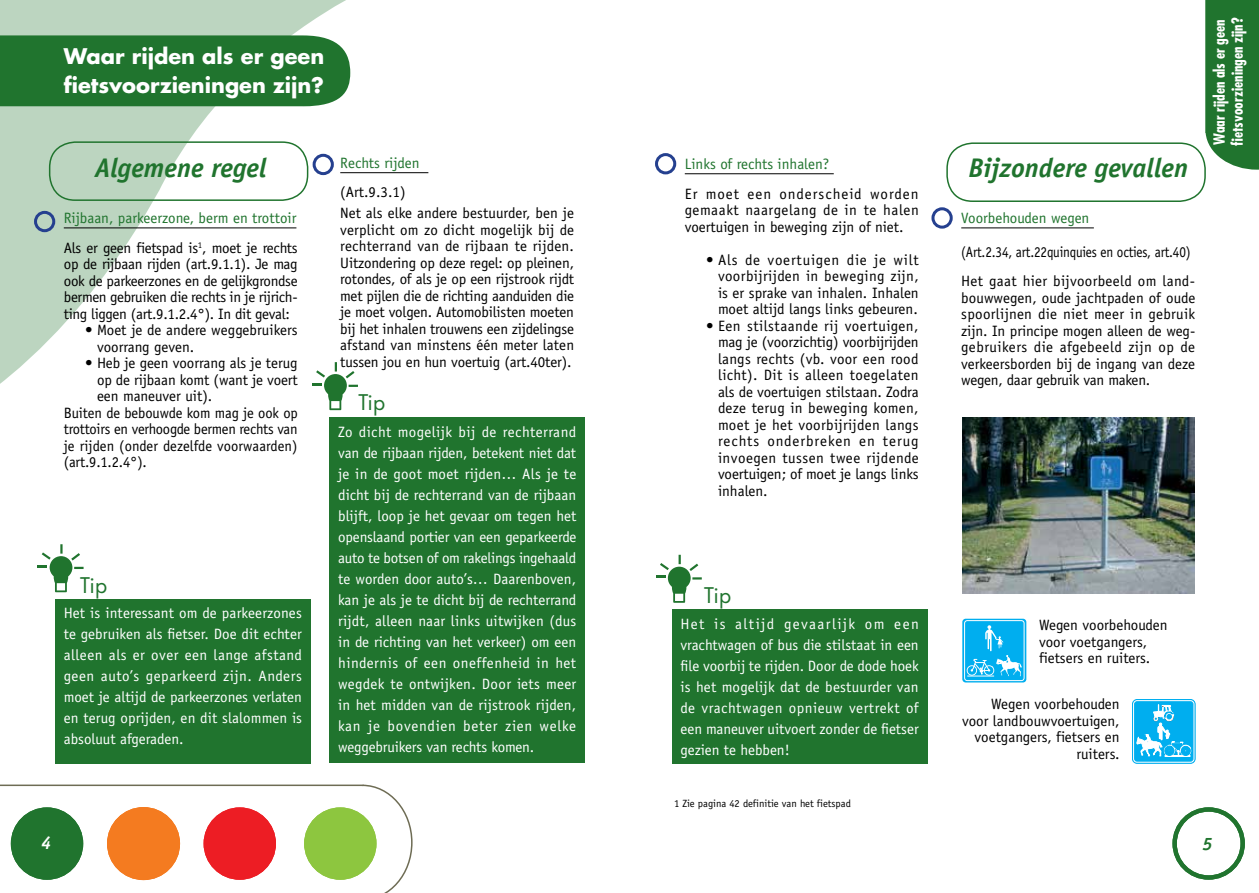
<style>
.page{position:relative;width:1259px;height:893px;background:#fff}
.page>*{position:absolute;margin:0;border:0;box-sizing:border-box;transform-origin:0 0}
.t1{font:italic 700 27px "Officina Sans Std";color:#20742e}
.t2{font:700 21px/28.5px "Futura Std";color:#fff}
.t3{font:21px "Futura Std";letter-spacing:-.015em;color:#20742e}
.t4{font:italic 700 18px "Officina Sans Std";color:#20742e}
.t5{font:italic 700 18px "Officina Sans Std";color:#fff}
.t6{font:15px/16.5px "Officina Sans Std";color:#000;text-align:justify}
.t7{font:15px/21px "Officina Sans Std";color:#fff;text-align:justify}
.t8{font:15px/29.2px "Officina Sans Std";color:#000;scale:.88 1}
.t9{font:15px/29.2px "Officina Sans Std";letter-spacing:-.02em;color:#20742e}
.t10{font:15px "Officina Sans Std";color:#20742e}
.t11{font:700 condensed 15px/18px "Futura Std";color:#fff}
.t12{font:10.5px "Officina Sans Std";color:#000}
.s1{color:#20742e}
.s2{color:#000}
</style>
<div class="page">
<svg style="left:0;top:784px;width:413px;height:109px"></svg>
<svg style="left:0;top:0;width:429px;height:384px"></svg>
<div style="left:0;top:35px;width:350px;height:71px;background:#20742e"></div>
<hr style="left:64px;top:228px;width:232px;height:1px;background:#000">
<hr style="left:340px;top:172px;width:88px;height:1px;background:#000">
<div style="left:313px;top:154px;width:21px;height:21px;border:3px solid #25408f;border-radius:50%"></div>
<div style="left:34px;top:211px;width:21px;height:21px;border:3px solid #25408f;border-radius:50%"></div>
<div style="left:108px;top:808px;width:71px;height:71px;background:#f47b20;border-radius:50%"></div>
<div style="left:107px;top:807px;width:73px;height:73px;border:2px solid #f47b20;border-radius:50%"></div>
<div style="left:204px;top:807px;width:72px;height:73px;background:#ed1d24;border-radius:50%"></div>
<div style="left:304px;top:807px;width:72px;height:73px;background:#8dc63f;border-radius:50%"></div>
<div style="left:11px;top:807px;width:72px;height:73px;background:#20742e;border-radius:50%"></div>
<svg style="left:312px;top:362px;width:46px;height:48px"></svg>
<svg style="left:656px;top:555px;width:46px;height:48px"></svg>
<div style="left:55px;top:599px;width:255px;height:164px;background:#20742e"></div>
<div style="left:330px;top:417px;width:255px;height:346px;background:#20742e"></div>
<div style="left:49px;top:141px;width:259px;height:60px;border:2px solid #20742e;border-radius:26px"></div>
<svg style="left:1205px;top:0;width:54px;height:170px;background:#2d7c3a"></svg>
<hr style="left:685px;top:173px;width:149px;height:1px;background:#000">
<hr style="left:961px;top:228px;width:133px;height:1px;background:#000">
<div style="left:655px;top:153px;width:21px;height:21px;border:3px solid #25408f;border-radius:50%"></div>
<svg style="left:1172px;top:807px;width:72px;height:73px"></svg>
<img style="left:962px;top:418px;width:232px;height:176px">
<div style="left:962px;top:619px;width:64px;height:63px;background:#00aeef;border-radius:3px"></div>
<div style="left:964px;top:620px;width:60px;height:61px;border:1px solid #fff;border-radius:3px"></div>
<svg style="left:967px;top:625px;width:55px;height:52px"></svg>
<div style="left:1132px;top:699px;width:63px;height:64px;border:1px solid #00aeef;border-radius:5px"></div>
<div style="left:1133px;top:701px;width:61px;height:61px;border:1px solid #fff;border-radius:3px"></div>
<div style="left:1134px;top:702px;width:59px;height:59px;background:#00aeef;border-radius:2px"></div>
<div style="left:1134px;top:702px;width:59px;height:59px;border:1px solid #00aeef;border-radius:2px"></div>
<svg style="left:1136px;top:705px;width:55px;height:52px"></svg>
<div style="left:931px;top:207px;width:21px;height:22px;border:3px solid #25408f;border-radius:50%"></div>
<div style="left:672px;top:609px;width:255px;height:155px;background:#20742e"></div>
<div style="left:946px;top:142px;width:259px;height:60px;border:2px solid #20742e;border-radius:26px"></div>
<svg style="left:38px;top:544px;width:46px;height:48px"></svg>
<h2 class="t2" style="left:64px;top:42px;width:274px">Waar rijden als er geen fietsvoorzieningen zijn?<span class="s1">?</span></h2>
<h1 class="t1" style="left:95px;top:151px;width:173px">Algemene regel</h1>
<p class="t9" style="left:64px;top:204px;width:235px">Rijbaan, parkeerzone, berm en trottoir<br><span class="s2">Als er geen fietspad is</span><sup>1</sup><span class="s2">, moet je rechts</span></p>
<p class="t6" style="left:64px;top:256px;width:235px">op de rijbaan rijden (art.9.1.1). Je mag ook de parkeerzones en de gelijkgrondse bermen gebruiken die rechts in je rijrich&shy;ting liggen (art.9.1.2.4°). In dit geval:</p>
<p class="t6" style="left:97px;top:322px;width:202px;text-indent:-12px">• Moet je de andere weggebruikers voorrang geven.</p>
<p class="t6" style="left:85px;top:355px;width:214px">• Heb je geen voorrang als je terug</p>
<p class="t6" style="left:97px;top:371px;width:202px">op de rijbaan komt (want je voert</p>
<p class="t6" style="left:97px;top:388px;width:117px">een maneuver uit).</p>
<p class="t6" style="left:64px;top:404px;width:235px">Buiten de bebouwde kom mag je ook op</p>
<p class="t6" style="left:64px;top:421px;width:235px">trottoirs en verhoogde bermen rechts van</p>
<p class="t6" style="left:64px;top:437px;width:235px">je rijden (onder dezelfde voorwaarden)</p>
<p class="t6" style="left:64px;top:454px;width:85px">(art.9.1.2.4°).</p>
<h2 class="t3" style="left:80px;top:572px;width:28px">Tip</h2>
<p class="t7" style="left:64px;top:603px;width:240px">Het is interessant om de parkeerzones te gebruiken als fietser. Doe dit echter alleen als er over een lange afstand geen auto’s geparkeerd zijn. Anders moet je altijd de parkeerzones verlaten en terug oprijden, en dit slalommen is absoluut afgeraden.</p>
<p class="t10" style="left:340px;top:154px;width:81px">Rechts rijden</p>
<p class="t6" style="left:340px;top:182px;width:235px;line-height:20.7px">(Art.9.3.1)<br>Net als elke andere bestuurder, ben je</p>
<p class="t6" style="left:340px;top:221px;width:235px">verplicht om zo dicht mogelijk bij de rechterrand van de rijbaan te rijden.<br>Uitzondering op deze regel: op pleinen, rotondes, of als je op een rijstrook rijdt met pijlen die de richting aanduiden die je moet volgen. Automobilisten moeten bij het inhalen trouwens een zijdelingse afstand van minstens één meter laten tussen jou en hun voertuig (art.40ter).</p>
<h2 class="t3" style="left:358px;top:388px;width:28px">Tip</h2>
<p class="t7" style="left:338px;top:421px;width:240px">Zo dicht mogelijk bij de rechterrand van de rijbaan rijden, betekent niet dat je in de goot moet rijden… Als je te dicht bij de rechterrand van de rijbaan blijft, loop je het gevaar om tegen het openslaand portier van een geparkeerde auto te botsen of om rakelings ingehaald te worden door auto’s… Daarenboven, kan je als je te dicht bij de rechterrand rijdt, alleen naar links uitwijken (dus in de richting van het verkeer) om een hindernis of een oneffenheid in het wegdek te ontwijken. Door iets meer in het midden van de rijstrook rijden, kan je bovendien beter zien welke weggebruikers van rechts komen.</p>
<p class="t5" style="left:41px;top:832px;width:12px">4</p>
<p class="t10" style="left:685px;top:155px;width:146px">Links of rechts inhalen?</p>
<p class="t6" style="left:685px;top:185px;width:235px">Er moet een onderscheid worden gemaakt naargelang de in te halen voertuigen in beweging zijn of niet.</p>
<p class="t6" style="left:718px;top:251px;width:202px;text-indent:-12px">• Als de voertuigen die je wilt voorbijrijden in beweging zijn, is er sprake van inhalen. Inhalen moet altijd langs links gebeuren.</p>
<p class="t6" style="left:718px;top:317px;width:202px;text-indent:-12px">• Een stilstaande rij voertuigen, mag je (voorzichtig) voorbijrijden langs rechts (vb. voor een rood licht). Dit is alleen toegelaten als de voertuigen stilstaan. Zodra deze terug in beweging komen, moet je het voorbijrijden langs rechts onderbreken en terug invoegen tussen twee rijdende voertuigen; of moet je langs links inhalen.</p>
<h2 class="t3" style="left:704px;top:582px;width:28px">Tip</h2>
<p class="t7" style="left:680px;top:613px;width:240px">Het is altijd gevaarlijk om een vrachtwagen of bus die stilstaat in een file voorbij te rijden. Door de dode hoek is het mogelijk dat de bestuurder van de vrachtwagen opnieuw vertrekt of een maneuver uitvoert zonder de fietser gezien te hebben!</p>
<p class="t12" style="left:674px;top:797px;width:178px">1 Zie pagina 42 definitie van het fietspad</p>
<h1 class="t1" style="left:968px;top:151px;width:221px">Bijzondere gevallen</h1>
<p class="t10" style="left:961px;top:210px;width:130px">Voorbehouden wegen</p>
<p class="t8" style="left:961px;top:237px;width:267px">(Art.2.34, art.22quinquies en octies, art.40)<br>Het gaat hier bijvoorbeeld om land-</p>
<p class="t6" style="left:961px;top:290px;width:235px">bouwwegen, oude jachtpaden of oude spoorlijnen die niet meer in gebruik zijn. In principe mogen alleen de weg&shy;gebruikers die afgebeeld zijn op de verkeersborden bij de ingang van deze wegen, daar gebruik van maken.</p>
<p class="t11" style="left:1210px;top:146px;width:130px;rotate:-90deg">Waar rijden als er geen fietsvoorzieningen zijn?</p>
<p class="t6" style="left:1039px;top:617px;width:130px;text-align:left">Wegen voorbehouden voor voetgangers, fietsers en ruiters.</p>
<p class="t6" style="left:962px;top:696px;width:159px;text-align:right">Wegen voorbehouden voor landbouwvoertuigen, voetgangers, fietsers en ruiters.</p>
<p class="t4" style="left:1202px;top:833px;width:12px">5</p>
</div>
